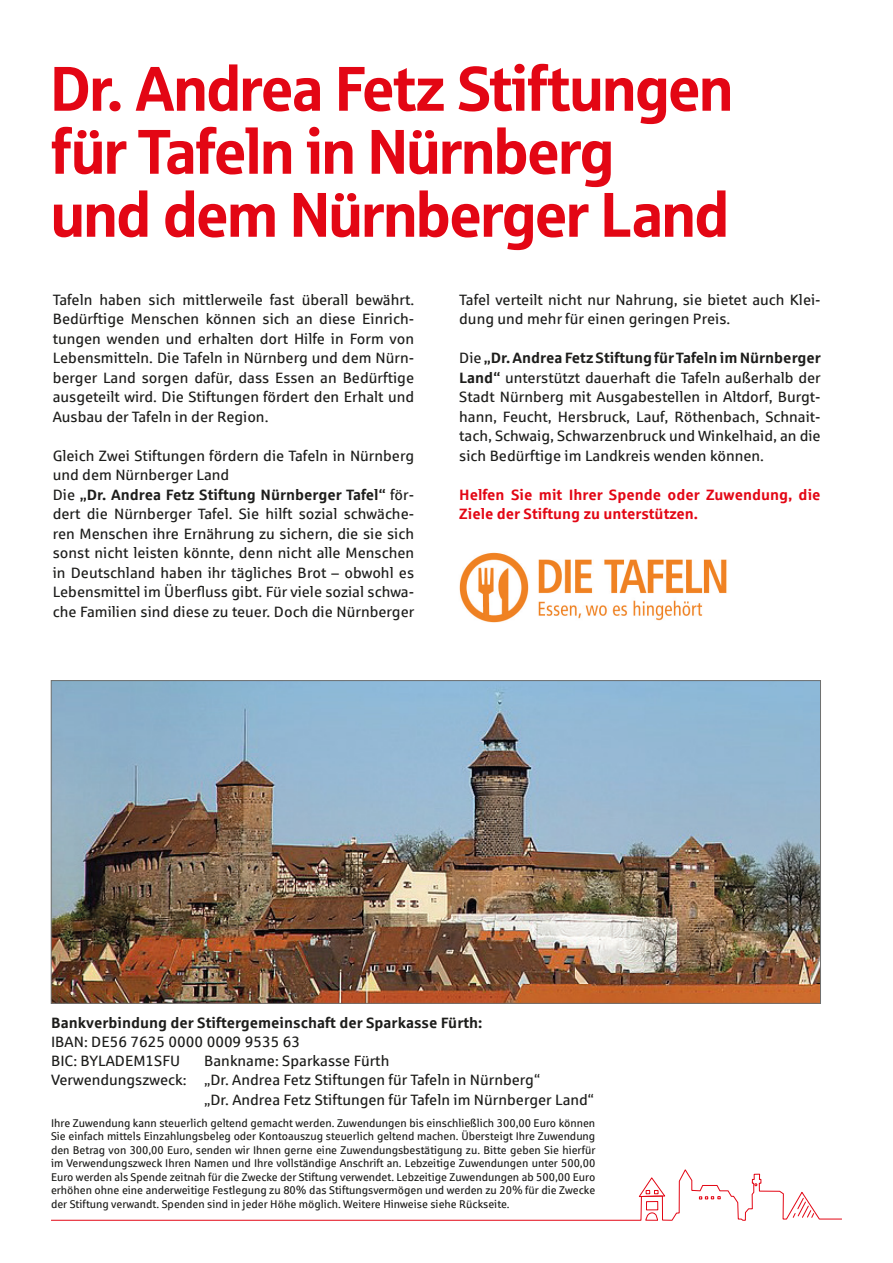
<style>
.page{position:relative;width:893px;height:1263px;background:#fff}
.page>*{position:absolute;margin:0;border:0;box-sizing:border-box;transform-origin:0 0}
.t1{font:63px/63px "Sparkasse Head";letter-spacing:-.01em;color:#e30614}
.t2{font:15px/19.5px "Sparkasse Rg";color:#1d1d1b}
.t3{font:700 15px/19.5px "Sparkasse Rg";color:#e30614}
.t4{font:700 15px "Sparkasse Rg";color:#1d1d1b}
.t5{font:11.25px/13.5px "Sparkasse Rg";color:#1d1d1b;text-align:justify}
.s1{font-weight:700}
</style>
<div class="page">
<svg style="left:51px;top:1169px;width:791px;height:52px"></svg>
<img style="left:459px;top:552px;width:268px;height:71px">
<img style="left:53px;top:682px;width:766px;height:319px">
<h1 class="t1" style="left:51px;top:55px;width:683px">Dr. Andrea Fetz Stiftungen für Tafeln in Nürnberg<br>und dem Nürnberger Land</h1>
<p class="t2" style="left:53px;top:289px;width:363px;text-align:justify">Tafeln haben sich mittlerweile fast überall bewährt.<br>Bedürftige Menschen können sich an diese Einrich&shy;tungen wenden und erhalten dort Hilfe in Form von Lebensmitteln. Die Tafeln in Nürnberg und dem Nürn&shy;berger Land sorgen dafür, dass Essen an Bedürftige ausgeteilt wird. Die Stiftungen fördert den Erhalt und Ausbau der Tafeln in der Region.</p>
<p class="t2" style="left:53px;top:445px;width:363px">Gleich Zwei Stiftungen fördern die Tafeln in Nürnberg und dem Nürnberger Land<br>Die <span class="s1">„Dr. Andrea Fetz Stiftung Nürnberger Tafel“</span> för&shy;dert die Nürnberger Tafel. Sie hilft sozial schwäche&shy;ren Menschen ihre Ernährung zu sichern, die sie sich sonst nicht leisten könnte, denn nicht alle Menschen in Deutschland haben ihr tägliches Brot – obwohl es Lebensmittel im Überfluss gibt. Für viele sozial schwa&shy;che Familien sind diese zu teuer. Doch die Nürnberger</p>
<p class="t2" style="left:459px;top:289px;width:363px">Tafel verteilt nicht nur Nahrung, sie bietet auch Klei&shy;dung und mehr für einen geringen Preis.</p>
<p class="t2" style="left:459px;top:348px;width:363px;text-align:justify">Die <span class="s1">„Dr. Andrea Fetz Stiftung für Tafeln im Nürnberger Land“</span> unterstützt dauerhaft die Tafeln außerhalb der Stadt Nürnberg mit Ausgabestellen in Altdorf, Burgt&shy;hann, Feucht, Hersbruck, Lauf, Röthenbach, Schnait&shy;tach, Schwaig, Schwarzenbruck und Winkelhaid, an die sich Bedürftige im Landkreis wenden können.</p>
<p class="t3" style="left:459px;top:484px;width:363px">Helfen Sie mit Ihrer Spende oder Zuwendung, die<br>Ziele der Stiftung zu unterstützen.</p>
<p class="t4" style="left:51px;top:1013px;width:433px">Bankverbindung der Stiftergemeinschaft der Sparkasse Fürth:</p>
<p class="t2" style="left:51px;top:1031px;width:251px;line-height:19px">IBAN: DE56 7625 0000 0009 9535 63<br>BIC: BYLADEM1SFU</p>
<p class="t2" style="left:204px;top:1050px;width:187px">Bankname: Sparkasse Fürth</p>
<p class="t2" style="left:51px;top:1070px;width:491px">Verwendungszweck: „Dr. Andrea Fetz Stiftungen für Tafeln in Nürnberg“</p>
<p class="t2" style="left:204px;top:1089px;width:391px">„Dr. Andrea Fetz Stiftungen für Tafeln im Nürnberger Land“</p>
<p class="t5" style="left:51px;top:1116px;width:546px">Ihre Zuwendung kann steuerlich geltend gemacht werden. Zuwendungen bis einschließlich 300,00 Euro können Sie einfach mittels Einzahlungsbeleg oder Kontoauszug steuerlich geltend machen. Übersteigt Ihre Zuwendung den Betrag von 300,00 Euro, senden wir Ihnen gerne eine Zuwendungsbestätigung zu. Bitte geben Sie hierfür im Verwendungszweck Ihren Namen und Ihre vollständige Anschrift an. Lebzeitige Zuwendungen unter 500,00<br>Euro werden als Spende zeitnah für die Zwecke der Stiftung verwendet. Lebzeitige Zuwendungen ab 500,00 Euro erhöhen ohne eine anderweitige Festlegung zu 80% das Stiftungsvermögen und werden zu 20% für die Zwecke der Stiftung verwandt. Spenden sind in jeder Höhe möglich. Weitere Hinweise siehe Rückseite.</p>
</div>
